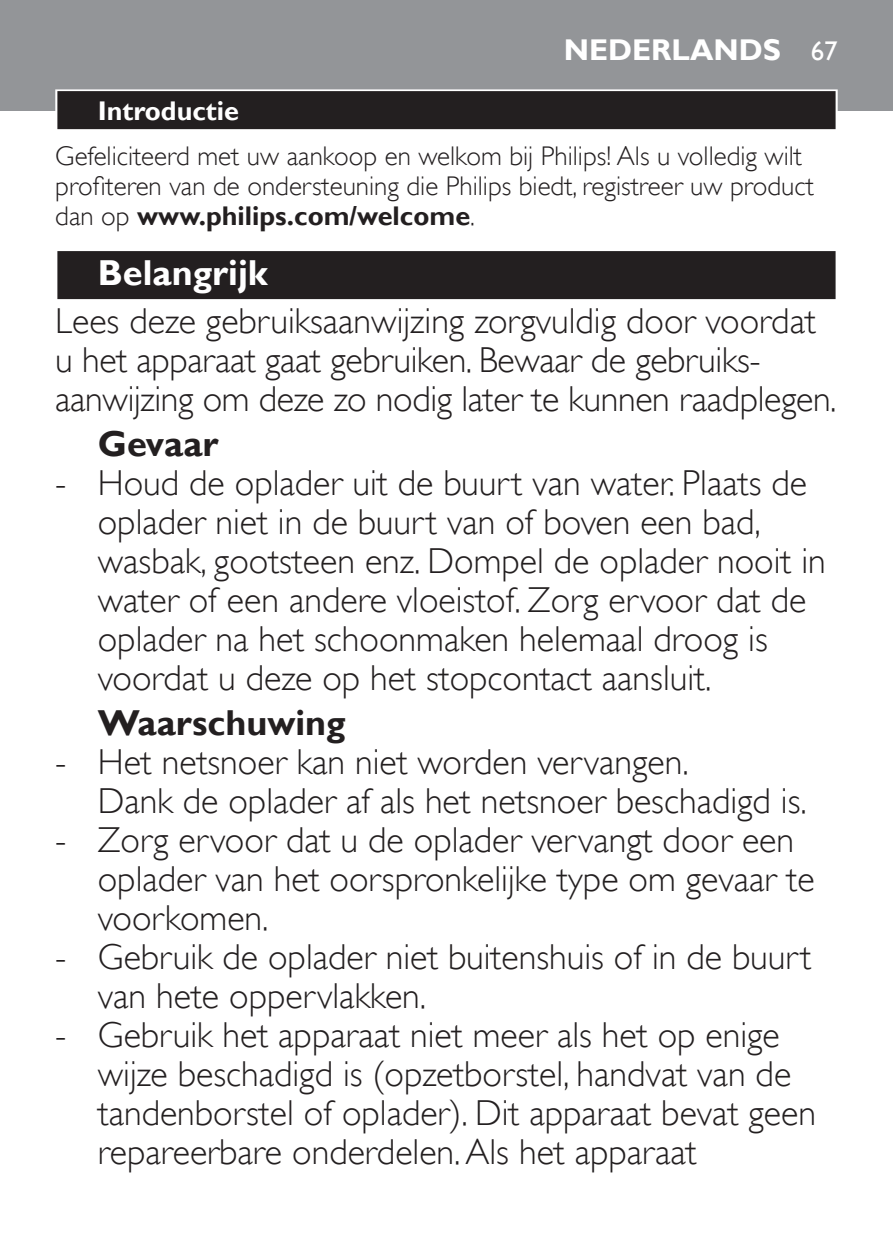
<style>
.page{position:relative;width:893px;height:1259px;background:#fff}
.page>*{position:absolute;margin:0;border:0;box-sizing:border-box;transform-origin:0 0}
.t1{font:36px/39px "Gill Sans Alt One WGL Light";color:#231f20}
.t2{font:700 36px "Gill Sans Alt One WGL";color:#231f20}
.t3{font:700 36px "Gill Sans Alt One WGL";color:#fff}
.t4{font:700 30px "Gill Sans Alt One WGL";color:#fff}
.t5{font:27px/30px "Gill Sans Alt One WGL Light";color:#231f20}
.t6{font:700 27px "Gill Sans Alt One WGL";color:#231f20}
.t7{font:700 27px "Gill Sans Alt One WGL";color:#fff}
.s1{font-weight:400;font-size:27px}
.s2{font-family:"Gill Sans Alt One WGL Light";font-weight:400}
</style>
<div class="page">
<div style="left:0;top:0;width:893px;height:111px;background:#939598"></div>
<div style="left:55px;top:89px;width:783px;height:43px;background:linear-gradient(to right,#dedddd,#dedddd)"></div>
<div style="left:57px;top:91px;width:779px;height:38px;background:#231f20"></div>
<div style="left:55px;top:249px;width:783px;height:52px;background:linear-gradient(to right,#e7e7e7,#e7e7e7)"></div>
<div style="left:57px;top:251px;width:779px;height:48px;background:#231f20"></div>
<p class="t4" style="left:564px;top:38px;width:275px">NEDERLANDS <span class="s1">67</span></p>
<p class="t7" style="left:98px;top:100px;width:143px">Introductie</p>
<p class="t5" style="left:55px;top:143px;width:760px">Gefeliciteerd met uw aankoop en welkom bij Philips! Als u volledig wilt profiteren van de ondersteuning die Philips biedt, registreer uw product</p>
<p class="t6" style="left:55px;top:205px;width:421px"><span class="s2">dan op</span> www.philips.com/welcome<span class="s2">.</span></p>
<p class="t3" style="left:98px;top:248px;width:171px">Belangrijk</p>
<p class="t1" style="left:55px;top:304px;width:783px">Lees deze gebruiksaanwijzing zorgvuldig door voordat u het apparaat gaat gebruiken. Bewaar de gebruiks&shy;aanwijzing om deze zo nodig later te kunnen raadplegen.</p>
<p class="t2" style="left:98px;top:428px;width:122px">Gevaar</p>
<p class="t1" style="left:98px;top:466px;width:730px;text-indent:-43px">- Houd de oplader uit de buurt van water. Plaats de oplader niet in de buurt van of boven een bad, wasbak, gootsteen enz. Dompel de oplader nooit in water of een andere vloeistof. Zorg ervoor dat de oplader na het schoonmaken helemaal droog is voordat u deze op het stopcontact aansluit.</p>
<p class="t2" style="left:98px;top:707px;width:249px">Waarschuwing</p>
<p class="t1" style="left:98px;top:744px;width:710px;text-indent:-43px">- Het netsnoer kan niet worden vervangen.<br>Dank de oplader af als het netsnoer beschadigd is.</p>
<p class="t1" style="left:98px;top:822px;width:718px;text-indent:-43px">- Zorg ervoor dat u de oplader vervangt door een oplader van het oorspronkelijke type om gevaar te voorkomen.</p>
<p class="t1" style="left:98px;top:939px;width:715px;text-indent:-43px">- Gebruik de oplader niet buitenshuis of in de buurt van hete oppervlakken.</p>
<p class="t1" style="left:98px;top:1017px;width:720px;text-indent:-43px">- Gebruik het apparaat niet meer als het op enige wijze beschadigd is (opzetborstel, handvat van de tandenborstel of oplader). Dit apparaat bevat geen repareerbare onderdelen. Als het apparaat</p>
</div>
